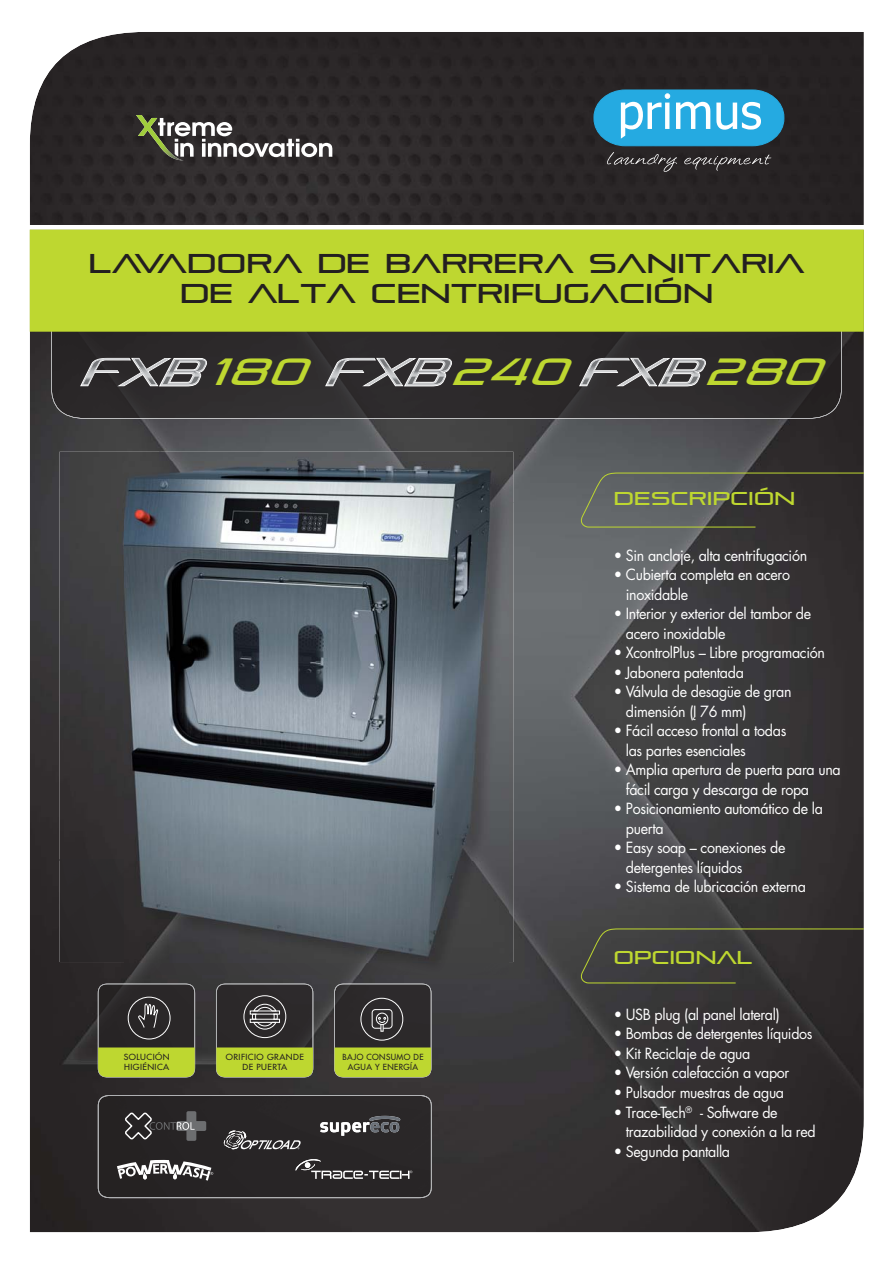
<style>
.page{position:relative;width:893px;height:1263px;background:#fff}
.page>*{position:absolute;margin:0;border:0;box-sizing:border-box;transform-origin:0 0}
.t1{font:italic 37.8px "Pirulen";color:#bed730;scale:1.08 1}
.t2{font:27px/30px "Pirulen";letter-spacing:.01em;color:#231f20;text-align:center;scale:1.05 1}
.t3{font:18.6px "Pirulen";letter-spacing:.02em;color:#bed730;scale:1.05 1}
.t4{font:15px/19.5px "Futura CE";letter-spacing:-.025em;color:#fff;scale:.95 1}
.t5{font:8.25px/9.9px "Futura CE";letter-spacing:.05em;color:#231f20;text-align:center;scale:1.05 1}
.t6{font:8.25px/9.9px "Futura CE";letter-spacing:.05em;color:#231f20;text-align:center}
</style>
<div class="page">
<img style="left:30px;top:332px;width:834px;height:900px">
<img style="left:51px;top:332px;width:791px;height:87px">
<svg style="left:81px;top:358px;width:126px;height:28px"></svg>
<svg style="left:326px;top:358px;width:126px;height:28px"></svg>
<svg style="left:580px;top:358px;width:126px;height:28px"></svg>
<img style="left:30px;top:32px;width:834px;height:193px">
<svg style="left:594px;top:90px;width:190px;height:56px"></svg>
<svg style="left:607px;top:152px;width:164px;height:20px"></svg>
<svg style="left:578px;top:472px;width:286px;height:56px"></svg>
<svg style="left:578px;top:928px;width:286px;height:55px"></svg>
<img style="left:136px;top:115px;width:48px;height:46px">
<svg style="left:158px;top:118px;width:174px;height:39px"></svg>
<img style="left:334px;top:983px;width:97px;height:64px">
<div style="left:334px;top:1047px;width:97px;height:30px;background:#bed730"></div>
<div style="left:361px;top:998px;width:42px;height:42px;border:1px solid #fff;border-radius:50%"></div>
<div style="left:372px;top:1009px;width:20px;height:19px;border:1px solid #fff;border-radius:3px"></div>
<div style="left:376px;top:1013px;width:12px;height:12px;border:1px solid #fff;border-radius:50%"></div>
<svg style="left:378px;top:1017px;width:8px;height:14px"></svg>
<img style="left:216px;top:983px;width:97px;height:64px">
<div style="left:216px;top:1047px;width:97px;height:30px;background:#bed730"></div>
<svg style="left:243px;top:995px;width:44px;height:43px"></svg>
<div style="left:98px;top:1095px;width:334px;height:103px;background:#282526"></div>
<svg style="left:117px;top:1160px;width:96px;height:20px"></svg>
<svg style="left:296px;top:1158px;width:116px;height:21px"></svg>
<svg style="left:320px;top:1122px;width:49px;height:14px"></svg>
<img style="left:370px;top:1116px;width:30px;height:16px">
<svg style="left:123px;top:1111px;width:83px;height:30px"></svg>
<div style="left:30px;top:230px;width:834px;height:102px;background:#bed730"></div>
<svg style="left:223px;top:1130px;width:78px;height:20px"></svg>
<img style="left:98px;top:983px;width:97px;height:64px">
<div style="left:98px;top:1047px;width:97px;height:30px;background:#bed730"></div>
<div style="left:128px;top:997px;width:42px;height:42px;border:1px solid #fff;border-radius:50%"></div>
<svg style="left:138px;top:1003px;width:21px;height:25px"></svg>
<img style="left:124px;top:503px;width:384px;height:471px">
<img style="left:60px;top:452px;width:100px;height:408px">
<img style="left:160px;top:452px;width:353px;height:51px">
<img style="left:507px;top:502px;width:6px;height:460px">
<div style="left:60px;top:860px;width:66px;height:102px;background:#2c292a"></div>
<h2 class="t2" style="left:89px;top:250px;width:683px">LAVADORA DE BARRERA SANITARIA<br>DE ALTA CENTRIFUGACIÓN</h2>
<h1 class="t1" style="left:208px;top:353px;width:106px">180</h1>
<h1 class="t1" style="left:450px;top:353px;width:123px">240</h1>
<h1 class="t1" style="left:704px;top:353px;width:123px">280</h1>
<p class="t3" style="left:614px;top:490px;width:174px">DESCRIPCIÓN</p>
<p class="t4" style="left:614px;top:547px;width:205px">• Sin anclaje, alta centrifugación</p>
<p class="t4" style="left:626px;top:566px;width:174px;text-indent:-12px">• Cubierta completa en acero inoxidable</p>
<p class="t4" style="left:626px;top:605px;width:197px;text-indent:-12px">• Interior y exterior del tambor de acero inoxidable</p>
<p class="t4" style="left:614px;top:644px;width:224px">• XcontrolPlus – Libre programación</p>
<p class="t4" style="left:614px;top:664px;width:139px">• Jabonera patentada</p>
<p class="t4" style="left:626px;top:683px;width:176px;text-indent:-12px">• Válvula de desagüe de gran dimensión (Į 76 mm)</p>
<p class="t4" style="left:626px;top:722px;width:170px;text-indent:-12px">• Fácil acceso frontal a todas las partes esenciales</p>
<p class="t4" style="left:626px;top:761px;width:228px;text-indent:-12px">• Amplia apertura de puerta para una fácil carga y descarga de ropa</p>
<p class="t4" style="left:626px;top:800px;width:209px;text-indent:-12px">• Posicionamiento automático de la puerta</p>
<p class="t4" style="left:626px;top:839px;width:170px;text-indent:-12px">• Easy soap – conexiones de detergentes líquidos</p>
<p class="t4" style="left:614px;top:878px;width:204px">• Sistema de lubricación externa</p>
<p class="t5" style="left:124px;top:1053px;width:45px;text-align:left">SOLUCIÓN<br>HIGIÉNICA</p>
<p class="t5" style="left:226px;top:1053px;width:76px">ORIFICIO GRANDE<br>DE PUERTA</p>
<p class="t6" style="left:343px;top:1053px;width:82px">BAJO CONSUMO DE<br>AGUA Y ENERGÍA</p>
<p class="t3" style="left:614px;top:949px;width:134px">OPCIONAL</p>
<p class="t4" style="left:614px;top:1006px;width:176px">• USB plug (al panel lateral)</p>
<p class="t4" style="left:614px;top:1025px;width:211px">• Bombas de detergentes líquidos</p>
<p class="t4" style="left:614px;top:1045px;width:145px">• Kit Reciclaje de agua</p>
<p class="t4" style="left:614px;top:1064px;width:186px">• Versión calefacción a vapor</p>
<p class="t4" style="left:614px;top:1084px;width:181px">• Pulsador muestras de agua</p>
<p class="t4" style="left:626px;top:1103px;width:201px;text-indent:-12px">• Trace-Tech<sup>®</sup> - Software de trazabilidad y conexión a la red</p>
<p class="t4" style="left:614px;top:1142px;width:124px">• Segunda pantalla</p>
</div>
